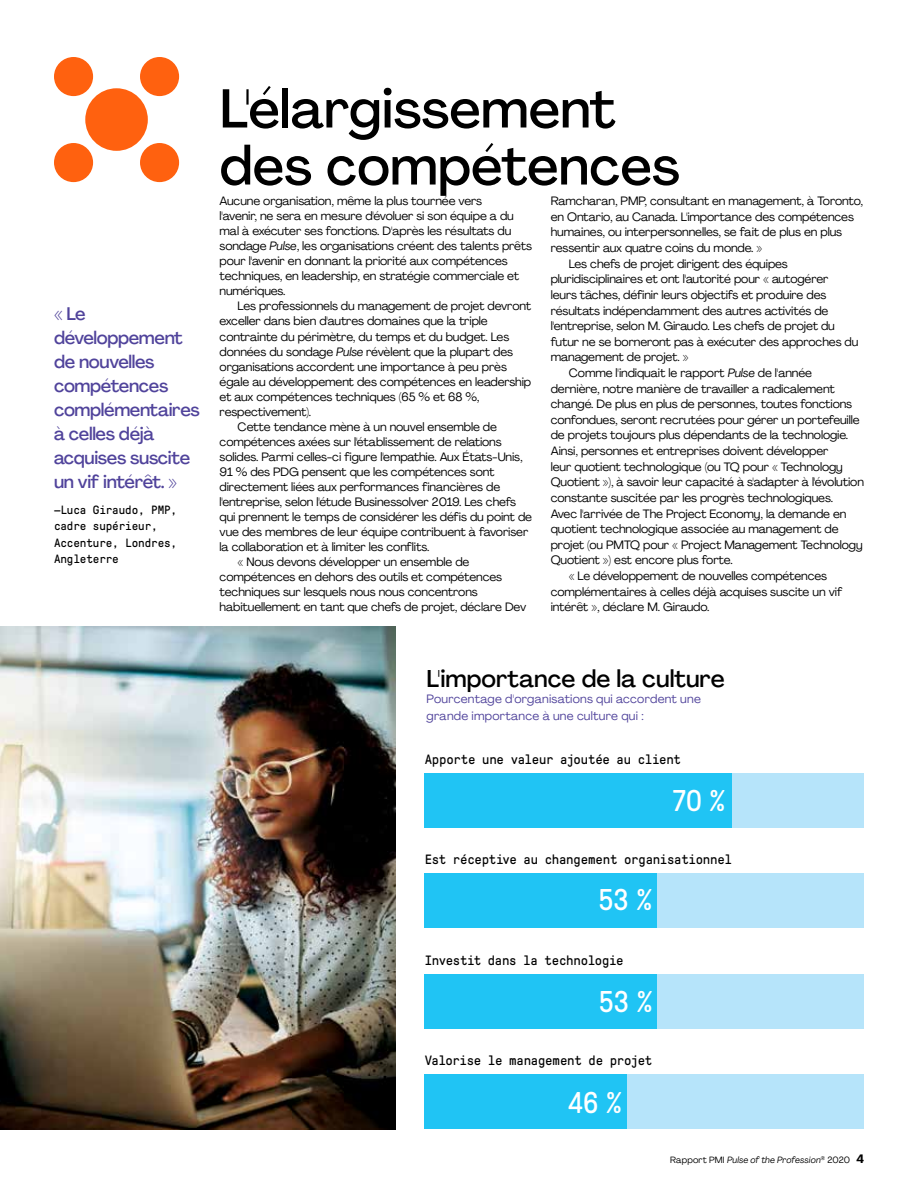
<style>
.page{position:relative;width:918px;height:1188px;background:#fff}
.page>*{position:absolute;margin:0;border:0;box-sizing:border-box;transform-origin:0 0}
.t1{font:500 54px/57px "Agrandir";color:#000}
.t2{font:30px "GT Pressura Mono";letter-spacing:-.055em;color:#fff}
.t3{font:500 24px "Agrandir";color:#000}
.t4{font:500 18px/24px "Agrandir";letter-spacing:-.02em;color:#50439b}
.t5{font:13.5px "GT Pressura Mono";letter-spacing:-.02em;color:#000}
.t6{font:12px/15px "Agrandir";letter-spacing:-.01em;color:#000}
.t7{font:12px/16.5px "Agrandir";letter-spacing:.02em;color:#50439b}
.t8{font:12px/16.5px "GT Pressura Mono";letter-spacing:-.01em;color:#000}
.t9{font:italic 9px "Agrandir";letter-spacing:.01em;color:#000}
.s1{font-style:italic}
.s2{font-style:normal}
.s3{font-weight:700;font-style:normal;font-size:12px}
</style>
<div class="page">
<div style="left:424px;top:773px;width:440px;height:54px;background:#b6e4fa"></div>
<div style="left:424px;top:773px;width:308px;height:54px;background:#20c4f4"></div>
<div style="left:424px;top:873px;width:440px;height:55px;background:#b6e4fa"></div>
<div style="left:424px;top:873px;width:233px;height:55px;background:#20c4f4"></div>
<div style="left:424px;top:1074px;width:440px;height:55px;background:#b6e4fa"></div>
<div style="left:424px;top:1074px;width:202px;height:55px;background:#20c4f4"></div>
<div style="left:424px;top:974px;width:440px;height:55px;background:#b6e4fa"></div>
<div style="left:424px;top:974px;width:233px;height:55px;background:#20c4f4"></div>
<img style="left:0;top:626px;width:396px;height:503px">
<div style="left:85px;top:88px;width:63px;height:63px;background:#ff610f;border-radius:50%"></div>
<div style="left:140px;top:57px;width:39px;height:39px;background:#ff610f;border-radius:50%"></div>
<div style="left:54px;top:57px;width:39px;height:39px;background:#ff610f;border-radius:50%"></div>
<div style="left:140px;top:143px;width:39px;height:39px;background:#ff610f;border-radius:50%"></div>
<div style="left:54px;top:143px;width:39px;height:39px;background:#ff610f;border-radius:50%"></div>
<h3 class="t4" style="left:54px;top:302px;width:147px">« Le développement de nouvelles compétences complémentaires à celles déjà acquises suscite un vif intérêt. »</h3>
<p class="t8" style="left:54px;top:501px;width:125px">—Luca Giraudo, PMP, cadre supérieur,<br>Accenture, Londres,<br>Angleterre</p>
<h1 class="t1" style="left:220px;top:80px;width:462px">L'élargissement des compétences</h1>
<p class="t6" style="left:220px;top:193px;width:314px">Aucune organisation, même la plus tournée vers<br>l'avenir, ne sera en mesure d'évoluer si son équipe a du mal à exécuter ses fonctions. D'après les résultats du sondage <span class="s1">Pulse</span>, les organisations créent des talents prêts pour l'avenir en donnant la priorité aux compétences techniques, en leadership, en stratégie commerciale et numériques.</p>
<p class="t6" style="left:238px;top:299px;width:295px">Les professionnels du management de projet devront</p>
<p class="t6" style="left:220px;top:314px;width:270px">exceller dans bien d'autres domaines que la triple</p>
<p class="t6" style="left:220px;top:329px;width:291px">contrainte du périmètre, du temps et du budget. Les</p>
<p class="t6" style="left:220px;top:344px;width:295px">données du sondage <span class="s1">Pulse</span> révèlent que la plupart des</p>
<p class="t6" style="left:220px;top:359px;width:289px">organisations accordent une importance à peu près</p>
<p class="t6" style="left:220px;top:374px;width:313px">égale au développement des compétences en leadership</p>
<p class="t6" style="left:220px;top:389px;width:261px">et aux compétences techniques (65 % et 68 %,</p>
<p class="t6" style="left:220px;top:404px;width:93px">respectivement).</p>
<p class="t6" style="left:238px;top:419px;width:261px">Cette tendance mène à un nouvel ensemble de</p>
<p class="t6" style="left:220px;top:434px;width:284px">compétences axées sur l'établissement de relations</p>
<p class="t6" style="left:220px;top:449px;width:305px">solides. Parmi celles-ci figure l'empathie. Aux États-Unis,</p>
<p class="t6" style="left:220px;top:464px;width:276px">91 % des PDG pensent que les compétences sont</p>
<p class="t6" style="left:220px;top:479px;width:282px">directement liées aux performances financières de</p>
<p class="t6" style="left:220px;top:494px;width:298px">l'entreprise, selon l'étude Businessolver 2019. Les chefs</p>
<p class="t6" style="left:220px;top:509px;width:314px">qui prennent le temps de considérer les défis du point de</p>
<p class="t6" style="left:220px;top:524px;width:310px">vue des membres de leur équipe contribuent à favoriser</p>
<p class="t6" style="left:220px;top:539px;width:211px">la collaboration et à limiter les conflits.</p>
<p class="t6" style="left:238px;top:554px;width:233px">« Nous devons développer un ensemble de</p>
<p class="t6" style="left:220px;top:569px;width:284px">compétences en dehors des outils et compétences</p>
<p class="t6" style="left:220px;top:584px;width:260px">techniques sur lesquels nous nous concentrons</p>
<p class="t6" style="left:220px;top:599px;width:308px">habituellement en tant que chefs de projet, déclare Dev</p>
<p class="t6" style="left:551px;top:193px;width:314px">Ramcharan, PMP, consultant en management, à Toronto,</p>
<p class="t6" style="left:551px;top:209px;width:305px">en Ontario, au Canada. L'importance des compétences</p>
<p class="t6" style="left:551px;top:225px;width:293px">humaines, ou interpersonnelles, se fait de plus en plus</p>
<p class="t6" style="left:551px;top:240px;width:213px">ressentir aux quatre coins du monde. »</p>
<p class="t6" style="left:569px;top:256px;width:221px">Les chefs de projet dirigent des équipes</p>
<p class="t6" style="left:551px;top:271px;width:279px">pluridisciplinaires et ont l'autorité pour « autogérer</p>
<p class="t6" style="left:551px;top:287px;width:277px">leurs tâches, définir leurs objectifs et produire des</p>
<p class="t6" style="left:551px;top:303px;width:279px">résultats indépendamment des autres activités de</p>
<p class="t6" style="left:551px;top:318px;width:286px">l'entreprise, selon M. Giraudo. Les chefs de projet du</p>
<p class="t6" style="left:551px;top:334px;width:309px">futur ne se borneront pas à exécuter des approches du</p>
<p class="t6" style="left:551px;top:350px;width:139px">management de projet. »</p>
<p class="t6" style="left:569px;top:365px;width:245px">Comme l'indiquait le rapport <span class="s1">Pulse</span> de l'année</p>
<p class="t6" style="left:551px;top:381px;width:285px">dernière, notre manière de travailler a radicalement</p>
<p class="t6" style="left:551px;top:396px;width:303px">changé. De plus en plus de personnes, toutes fonctions</p>
<p class="t6" style="left:551px;top:412px;width:310px">confondues, seront recrutées pour gérer un portefeuille</p>
<p class="t6" style="left:551px;top:428px;width:299px">de projets toujours plus dépendants de la technologie.</p>
<p class="t6" style="left:551px;top:443px;width:279px">Ainsi, personnes et entreprises doivent développer</p>
<p class="t6" style="left:551px;top:459px;width:294px">leur quotient technologique (ou TQ pour « Technology</p>
<p class="t6" style="left:551px;top:474px;width:315px">Quotient »), à savoir leur capacité à s'adapter à l'évolution</p>
<p class="t6" style="left:551px;top:490px;width:284px">constante suscitée par les progrès technologiques.</p>
<p class="t6" style="left:551px;top:506px;width:297px">Avec l'arrivée de The Project Economy, la demande en</p>
<p class="t6" style="left:551px;top:521px;width:289px">quotient technologique associée au management de</p>
<p class="t6" style="left:551px;top:537px;width:313px">projet (ou PMTQ pour « Project Management Technology</p>
<p class="t6" style="left:551px;top:553px;width:183px">Quotient ») est encore plus forte.</p>
<p class="t6" style="left:569px;top:568px;width:260px">« Le développement de nouvelles compétences</p>
<p class="t6" style="left:551px;top:584px;width:293px">complémentaires à celles déjà acquises suscite un vif</p>
<p class="t6" style="left:551px;top:599px;width:160px">intérêt », déclare M. Giraudo.</p>
<h3 class="t3" style="left:427px;top:663px;width:300px">L'importance de la culture</h3>
<p class="t7" style="left:427px;top:691px;width:276px">Pourcentage d'organisations qui accordent une grande importance à une culture qui :</p>
<p class="t5" style="left:425px;top:752px;width:258px">Apporte une valeur ajoutée au client</p>
<h2 class="t2" style="left:671px;top:785px;width:56px">70 %</h2>
<p class="t5" style="left:425px;top:853px;width:309px">Est réceptive au changement organisationnel</p>
<h2 class="t2" style="left:598px;top:884px;width:56px">53 %</h2>
<p class="t5" style="left:425px;top:953px;width:200px">Investit dans la technologie</p>
<h2 class="t2" style="left:598px;top:986px;width:56px">53 %</h2>
<p class="t5" style="left:425px;top:1054px;width:229px">Valorise le management de projet</p>
<h2 class="t2" style="left:568px;top:1087px;width:56px">46 %</h2>
<p class="t9" style="left:670px;top:1154px;width:195px"><span class="s2">Rapport PMI</span> Pulse of the Profession<sup>®</sup> <span class="s2">2020</span> <span class="s3">4</span></p>
</div>
